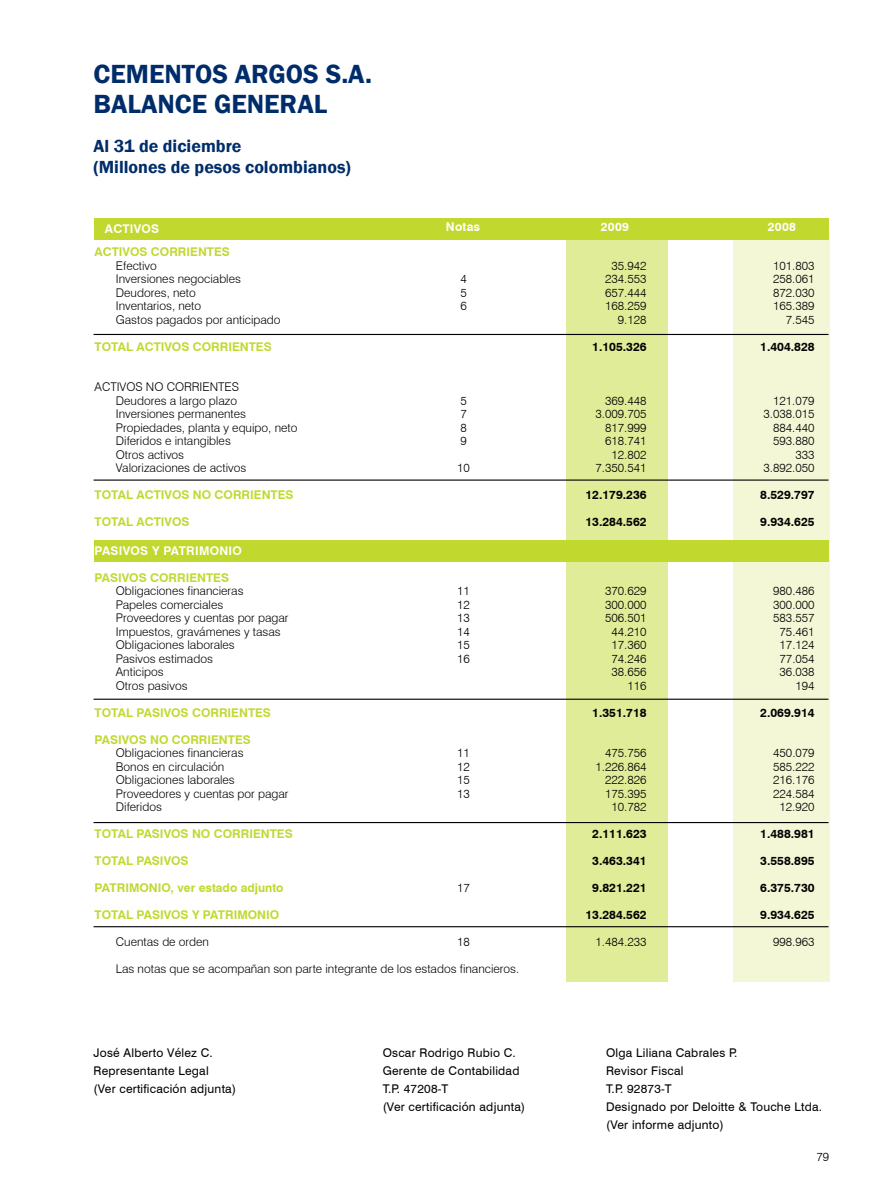
<style>
.page{position:relative;width:893px;height:1191px;background:#fff}
.page>*{position:absolute;margin:0;border:0;box-sizing:border-box;transform-origin:0 0}
.t1{font:600 27px/30px "Franklin Gothic";color:#002d6a}
.t2{font:600 18px/21px "Franklin Gothic";color:#002d6a}
.t3{font:300 12px/13.5px "Swiss 721 BT";color:#000;text-align:right}
.t4{font:12px/18px "Swiss 721 BT";letter-spacing:.02em;color:#000}
.t5{font:700 12px "Swiss 721 BT";color:#c1d82f}
.t6{font:700 12px "Swiss 721 BT";color:#000}
.t7{font:700 12px "Swiss 721 BT";letter-spacing:.02em;color:#fff}
</style>
<div class="page">
<div style="left:733px;top:231px;width:96px;height:750px;background:#f3f7d5"></div>
<div style="left:566px;top:231px;width:101px;height:750px;background:#e0ec97"></div>
<div style="left:94px;top:218px;width:734px;height:21px;background:#c1d82f"></div>
<div style="left:94px;top:540px;width:734px;height:21px;background:#c1d82f"></div>
<hr style="left:94px;top:334px;width:734px;height:1px;background:#000">
<hr style="left:94px;top:479px;width:734px;height:1px;background:#000">
<hr style="left:94px;top:698px;width:734px;height:2px;background:#000">
<hr style="left:94px;top:822px;width:734px;height:1px;background:#000">
<hr style="left:94px;top:926px;width:734px;height:1px;background:#000">
<h1 class="t1" style="left:94px;top:59px;width:280px">CEMENTOS ARGOS S.A.<br>BALANCE GENERAL</h1>
<h2 class="t2" style="left:94px;top:135px;width:259px">Al 31 de diciembre<br>(Millones de pesos colombianos)</h2>
<p class="t7" style="left:105px;top:221px;width:56px">ACTIVOS</p>
<p class="t7" style="left:446px;top:220px;width:36px">Notas</p>
<p class="t7" style="left:601px;top:220px;width:29px">2009</p>
<p class="t7" style="left:768px;top:220px;width:29px">2008</p>
<p class="t5" style="left:95px;top:244px;width:137px">ACTIVOS CORRIENTES</p>
<p class="t3" style="left:116px;top:258px;width:42px">Efectivo</p>
<p class="t3" style="left:611px;top:258px;width:37px">35.942</p>
<p class="t3" style="left:773px;top:258px;width:43px">101.803</p>
<p class="t3" style="left:116px;top:272px;width:127px">Inversiones negociables</p>
<p class="t3" style="left:460px;top:272px;width:8px">4</p>
<p class="t3" style="left:605px;top:272px;width:43px">234.553</p>
<p class="t3" style="left:773px;top:272px;width:43px">258.061</p>
<p class="t3" style="left:116px;top:285px;width:81px">Deudores, neto</p>
<p class="t3" style="left:460px;top:285px;width:8px">5</p>
<p class="t3" style="left:605px;top:285px;width:43px">657.444</p>
<p class="t3" style="left:773px;top:285px;width:43px">872.030</p>
<p class="t3" style="left:116px;top:299px;width:87px">Inventarios, neto</p>
<p class="t3" style="left:460px;top:299px;width:8px">6</p>
<p class="t3" style="left:605px;top:299px;width:43px">168.259</p>
<p class="t3" style="left:773px;top:299px;width:43px">165.389</p>
<p class="t3" style="left:116px;top:312px;width:166px">Gastos pagados por anticipado</p>
<p class="t3" style="left:618px;top:312px;width:30px">9.128</p>
<p class="t3" style="left:786px;top:312px;width:30px">7.545</p>
<p class="t5" style="left:95px;top:339px;width:179px">TOTAL ACTIVOS CORRIENTES</p>
<p class="t6" style="left:592px;top:339px;width:56px">1.105.326</p>
<p class="t6" style="left:760px;top:339px;width:56px">1.404.828</p>
<p class="t3" style="left:95px;top:380px;width:146px">ACTIVOS NO CORRIENTES<br>Deudores a largo plazo</p>
<p class="t3" style="left:460px;top:393px;width:8px">5</p>
<p class="t3" style="left:605px;top:393px;width:43px">369.448</p>
<p class="t3" style="left:773px;top:393px;width:43px">121.079</p>
<p class="t3" style="left:116px;top:407px;width:132px">Inversiones permanentes</p>
<p class="t3" style="left:460px;top:407px;width:8px">7</p>
<p class="t3" style="left:596px;top:407px;width:53px">3.009.705</p>
<p class="t3" style="left:764px;top:407px;width:53px">3.038.015</p>
<p class="t3" style="left:116px;top:420px;width:183px">Propiedades, planta y equipo, neto</p>
<p class="t3" style="left:460px;top:420px;width:8px">8</p>
<p class="t3" style="left:605px;top:420px;width:43px">817.999</p>
<p class="t3" style="left:773px;top:420px;width:43px">884.440</p>
<p class="t3" style="left:116px;top:434px;width:117px">Diferidos e intangibles</p>
<p class="t3" style="left:460px;top:434px;width:8px">9</p>
<p class="t3" style="left:605px;top:434px;width:43px">618.741</p>
<p class="t3" style="left:773px;top:434px;width:43px">593.880</p>
<p class="t3" style="left:116px;top:447px;width:70px">Otros activos</p>
<p class="t3" style="left:611px;top:447px;width:37px">12.802</p>
<p class="t3" style="left:795px;top:447px;width:21px">333</p>
<p class="t3" style="left:116px;top:461px;width:132px">Valorizaciones de activos</p>
<p class="t3" style="left:457px;top:461px;width:14px">10</p>
<p class="t3" style="left:596px;top:461px;width:53px">7.350.541</p>
<p class="t3" style="left:764px;top:461px;width:53px">3.892.050</p>
<p class="t5" style="left:95px;top:487px;width:200px">TOTAL ACTIVOS NO CORRIENTES</p>
<p class="t6" style="left:585px;top:487px;width:63px">12.179.236</p>
<p class="t6" style="left:760px;top:487px;width:56px">8.529.797</p>
<p class="t5" style="left:95px;top:514px;width:96px">TOTAL ACTIVOS</p>
<p class="t6" style="left:585px;top:514px;width:63px">13.284.562</p>
<p class="t6" style="left:760px;top:514px;width:56px">9.934.625</p>
<p class="t7" style="left:95px;top:543px;width:149px">PASIVOS Y PATRIMONIO</p>
<p class="t5" style="left:95px;top:570px;width:136px">PASIVOS CORRIENTES</p>
<p class="t3" style="left:116px;top:584px;width:129px">Obligaciones financieras</p>
<p class="t3" style="left:457px;top:584px;width:14px">11</p>
<p class="t3" style="left:605px;top:584px;width:43px">370.629</p>
<p class="t3" style="left:773px;top:584px;width:43px">980.486</p>
<p class="t3" style="left:116px;top:597px;width:109px">Papeles comerciales</p>
<p class="t3" style="left:457px;top:597px;width:14px">12</p>
<p class="t3" style="left:605px;top:597px;width:43px">300.000</p>
<p class="t3" style="left:773px;top:597px;width:43px">300.000</p>
<p class="t3" style="left:116px;top:611px;width:174px">Proveedores y cuentas por pagar</p>
<p class="t3" style="left:457px;top:611px;width:14px">13</p>
<p class="t3" style="left:605px;top:611px;width:43px">506.501</p>
<p class="t3" style="left:773px;top:611px;width:43px">583.557</p>
<p class="t3" style="left:116px;top:624px;width:166px">Impuestos, gravámenes y tasas</p>
<p class="t3" style="left:457px;top:624px;width:14px">14</p>
<p class="t3" style="left:611px;top:624px;width:37px">44.210</p>
<p class="t3" style="left:779px;top:624px;width:37px">75.461</p>
<p class="t3" style="left:116px;top:638px;width:120px">Obligaciones laborales</p>
<p class="t3" style="left:457px;top:638px;width:14px">15</p>
<p class="t3" style="left:611px;top:638px;width:37px">17.360</p>
<p class="t3" style="left:779px;top:638px;width:37px">17.124</p>
<p class="t3" style="left:116px;top:651px;width:99px">Pasivos estimados</p>
<p class="t3" style="left:457px;top:651px;width:14px">16</p>
<p class="t3" style="left:611px;top:651px;width:37px">74.246</p>
<p class="t3" style="left:779px;top:651px;width:37px">77.054</p>
<p class="t3" style="left:116px;top:665px;width:49px">Anticipos</p>
<p class="t3" style="left:611px;top:665px;width:37px">38.656</p>
<p class="t3" style="left:779px;top:665px;width:37px">36.038</p>
<p class="t3" style="left:116px;top:678px;width:73px">Otros pasivos</p>
<p class="t3" style="left:627px;top:678px;width:21px">116</p>
<p class="t3" style="left:795px;top:678px;width:21px">194</p>
<p class="t5" style="left:95px;top:705px;width:178px">TOTAL PASIVOS CORRIENTES</p>
<p class="t6" style="left:592px;top:705px;width:56px">1.351.718</p>
<p class="t6" style="left:760px;top:705px;width:56px">2.069.914</p>
<p class="t5" style="left:95px;top:732px;width:158px">PASIVOS NO CORRIENTES</p>
<p class="t3" style="left:116px;top:746px;width:129px">Obligaciones financieras</p>
<p class="t3" style="left:457px;top:746px;width:14px">11</p>
<p class="t3" style="left:605px;top:746px;width:43px">475.756</p>
<p class="t3" style="left:773px;top:746px;width:43px">450.079</p>
<p class="t3" style="left:116px;top:759px;width:110px">Bonos en circulación</p>
<p class="t3" style="left:457px;top:759px;width:14px">12</p>
<p class="t3" style="left:596px;top:759px;width:53px">1.226.864</p>
<p class="t3" style="left:773px;top:759px;width:43px">585.222</p>
<p class="t3" style="left:116px;top:773px;width:120px">Obligaciones laborales</p>
<p class="t3" style="left:457px;top:773px;width:14px">15</p>
<p class="t3" style="left:605px;top:773px;width:43px">222.826</p>
<p class="t3" style="left:773px;top:773px;width:43px">216.176</p>
<p class="t3" style="left:116px;top:786px;width:174px">Proveedores y cuentas por pagar</p>
<p class="t3" style="left:457px;top:786px;width:14px">13</p>
<p class="t3" style="left:605px;top:786px;width:43px">175.395</p>
<p class="t3" style="left:773px;top:786px;width:43px">224.584</p>
<p class="t3" style="left:116px;top:800px;width:48px">Diferidos</p>
<p class="t3" style="left:611px;top:800px;width:37px">10.782</p>
<p class="t3" style="left:779px;top:800px;width:37px">12.920</p>
<p class="t5" style="left:95px;top:826px;width:200px">TOTAL PASIVOS NO CORRIENTES</p>
<p class="t6" style="left:592px;top:826px;width:56px">2.111.623</p>
<p class="t6" style="left:760px;top:826px;width:56px">1.488.981</p>
<p class="t5" style="left:95px;top:853px;width:96px">TOTAL PASIVOS</p>
<p class="t6" style="left:592px;top:853px;width:56px">3.463.341</p>
<p class="t6" style="left:760px;top:853px;width:56px">3.558.895</p>
<p class="t5" style="left:95px;top:880px;width:190px">PATRIMONIO, ver estado adjunto</p>
<p class="t3" style="left:457px;top:881px;width:14px">17</p>
<p class="t6" style="left:592px;top:880px;width:56px">9.821.221</p>
<p class="t6" style="left:760px;top:880px;width:56px">6.375.730</p>
<p class="t5" style="left:95px;top:907px;width:186px">TOTAL PASIVOS Y PATRIMONIO</p>
<p class="t6" style="left:585px;top:907px;width:63px">13.284.562</p>
<p class="t6" style="left:760px;top:907px;width:56px">9.934.625</p>
<p class="t3" style="left:116px;top:935px;width:95px">Cuentas de orden</p>
<p class="t3" style="left:457px;top:935px;width:14px">18</p>
<p class="t3" style="left:596px;top:935px;width:53px">1.484.233</p>
<p class="t3" style="left:773px;top:935px;width:43px">998.963</p>
<p class="t3" style="left:116px;top:962px;width:405px">Las notas que se acompañan son parte integrante de los estados financieros.</p>
<p class="t4" style="left:94px;top:1043px;width:144px">José Alberto Vélez C.<br>Representante Legal<br>(Ver certificación adjunta)</p>
<p class="t4" style="left:383px;top:1043px;width:144px">Oscar Rodrigo Rubio C.<br>Gerente de Contabilidad<br>T.P. 47208-T<br>(Ver certificación adjunta)</p>
<p class="t4" style="left:606px;top:1043px;width:217px">Olga Liliana Cabrales P.<br>Revisor Fiscal<br>T.P. 92873-T<br>Designado por Deloitte &amp; Touche Ltda. (Ver informe adjunto)</p>
<p class="t3" style="left:816px;top:1150px;width:14px">79</p>
</div>
